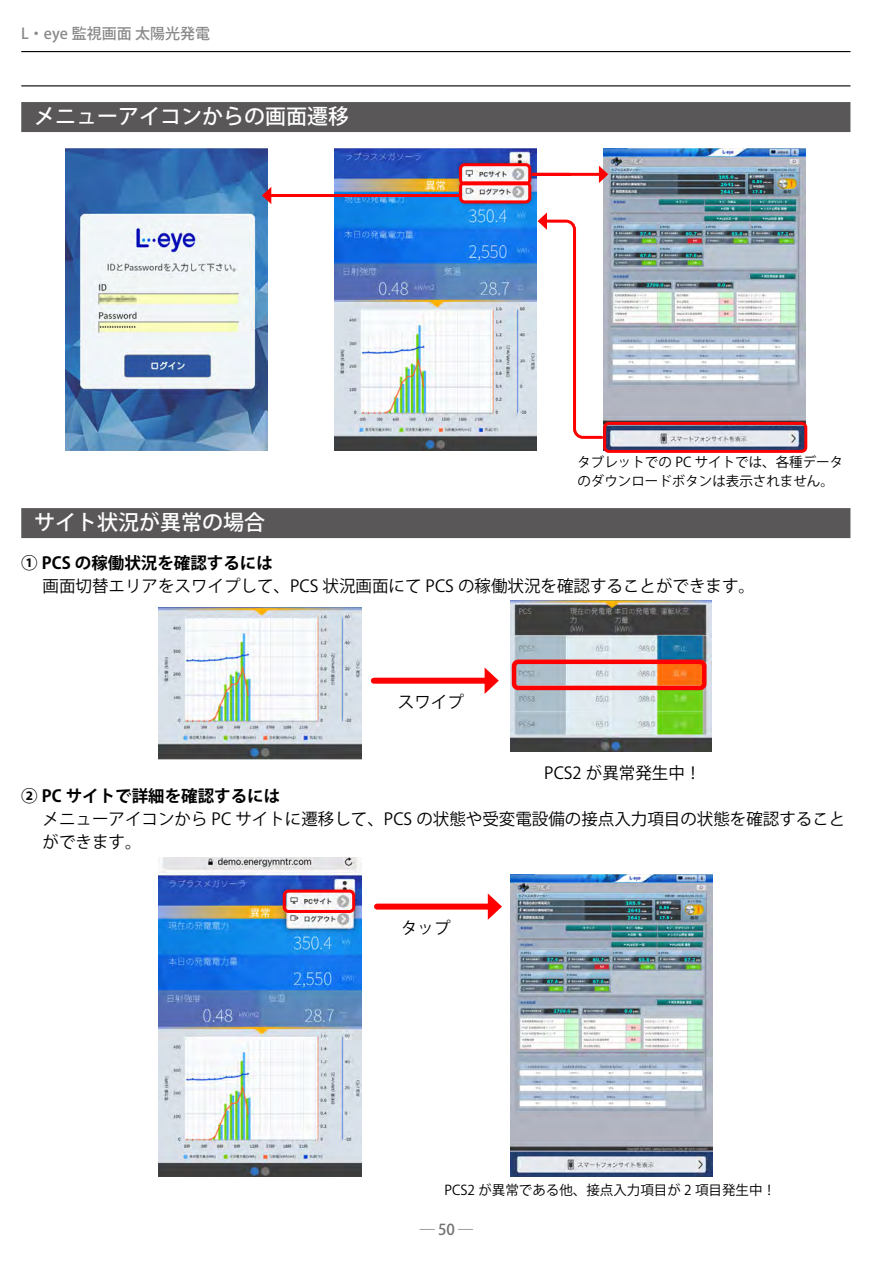
<style>
.page{position:relative;width:893px;height:1263px;background:#fff}
.page>*{position:absolute;margin:0;border:0;box-sizing:border-box;transform-origin:0 0}
.t1{font:500 21px "Koz Go Pro";color:#fff}
.t2{font:16.5px/23.1px "Koz Go Pro";color:#000}
.t3{font:700 16.5px "Koz Go Pro";color:#000}
.t4{font:500 15px "Koz Go Pro";color:#898989}
.t5{font:500 15px "Koz Go Pro";color:#727171}
.t6{font:13.5px/18.9px "Koz Go Pro";color:#000}
</style>
<div class="page">
<div style="left:21px;top:102px;width:829px;height:30px;background:#595757"></div>
<div style="left:21px;top:508px;width:829px;height:30px;background:#595757"></div>
<img style="left:65px;top:148px;width:203px;height:303px">
<img style="left:334px;top:148px;width:203px;height:303px">
<img style="left:603px;top:148px;width:203px;height:301px">
<img style="left:159px;top:608px;width:202px;height:151px">
<img style="left:510px;top:600px;width:201px;height:152px">
<img style="left:159px;top:857px;width:202px;height:320px">
<img style="left:510px;top:874px;width:203px;height:303px">
<div style="left:374px;top:678px;width:116px;height:6px;background:#f00"></div>
<svg style="left:485px;top:668px;width:14px;height:26px"></svg>
<div style="left:512px;top:659px;width:194px;height:31px;border:4px solid #f00;border-radius:4px"></div>
<div style="left:459px;top:163px;width:72px;height:22px;border:3px solid #f00;border-radius:4px"></div>
<hr style="left:269px;top:194px;width:190px;height:3px;background:#f00">
<svg style="left:262px;top:187px;width:9px;height:17px"></svg>
<div style="left:603px;top:422px;width:204px;height:31px;border:3px solid #f00;border-radius:4px"></div>
<div style="left:459px;top:181px;width:72px;height:22px;border:3px solid #f00;border-radius:4px"></div>
<div style="left:283px;top:889px;width:72px;height:24px;border:3px solid #f00;border-radius:4px"></div>
<div style="left:377px;top:903px;width:116px;height:6px;background:#f00"></div>
<svg style="left:488px;top:893px;width:14px;height:27px"></svg>
<hr style="left:21px;top:51px;width:829px;height:1px;background:#000">
<hr style="left:21px;top:85px;width:829px;height:1px;background:#000">
<hr style="left:532px;top:173px;width:70px;height:3px;background:#f00">
<svg style="left:599px;top:166px;width:9px;height:17px"></svg>
<svg style="left:538px;top:212px;width:67px;height:228px"></svg>
<p class="t4" style="left:21px;top:24px;width:190px">L・eye 監視画面 太陽光発電</p>
<p class="t1" style="left:34px;top:103px;width:316px">メニューアイコンからの画面遷移</p>
<p class="t6" style="left:577px;top:453px;width:267px">タブレットでの PC サイトでは、各種データのダウンロードボタンは表示されません。</p>
<p class="t1" style="left:34px;top:509px;width:232px">サイト状況が異常の場合</p>
<p class="t3" style="left:21px;top:552px;width:253px">① PCS の稼働状況を確認するには</p>
<p class="t2" style="left:43px;top:575px;width:714px">画面切替エリアをスワイプして、PCS 状況画面にて PCS の稼働状況を確認することができます。</p>
<p class="t2" style="left:398px;top:690px;width:67px">スワイプ</p>
<p class="t2" style="left:544px;top:762px;width:159px">PCS2 が異常発生中！</p>
<p class="t3" style="left:21px;top:785px;width:261px">② PC サイトで詳細を確認するには</p>
<p class="t2" style="left:43px;top:808px;width:804px">メニューアイコンから PC サイトに遷移して、PCS の状態や受変電設備の接点入力項目の状態を確認することができます。</p>
<p class="t2" style="left:401px;top:916px;width:51px">タップ</p>
<p class="t6" style="left:444px;top:1181px;width:333px">PCS2 が異常である他、接点入力項目が 2 項目発生中！</p>
<p class="t5" style="left:420px;top:1220px;width:55px">― 50 ―</p>
</div>
